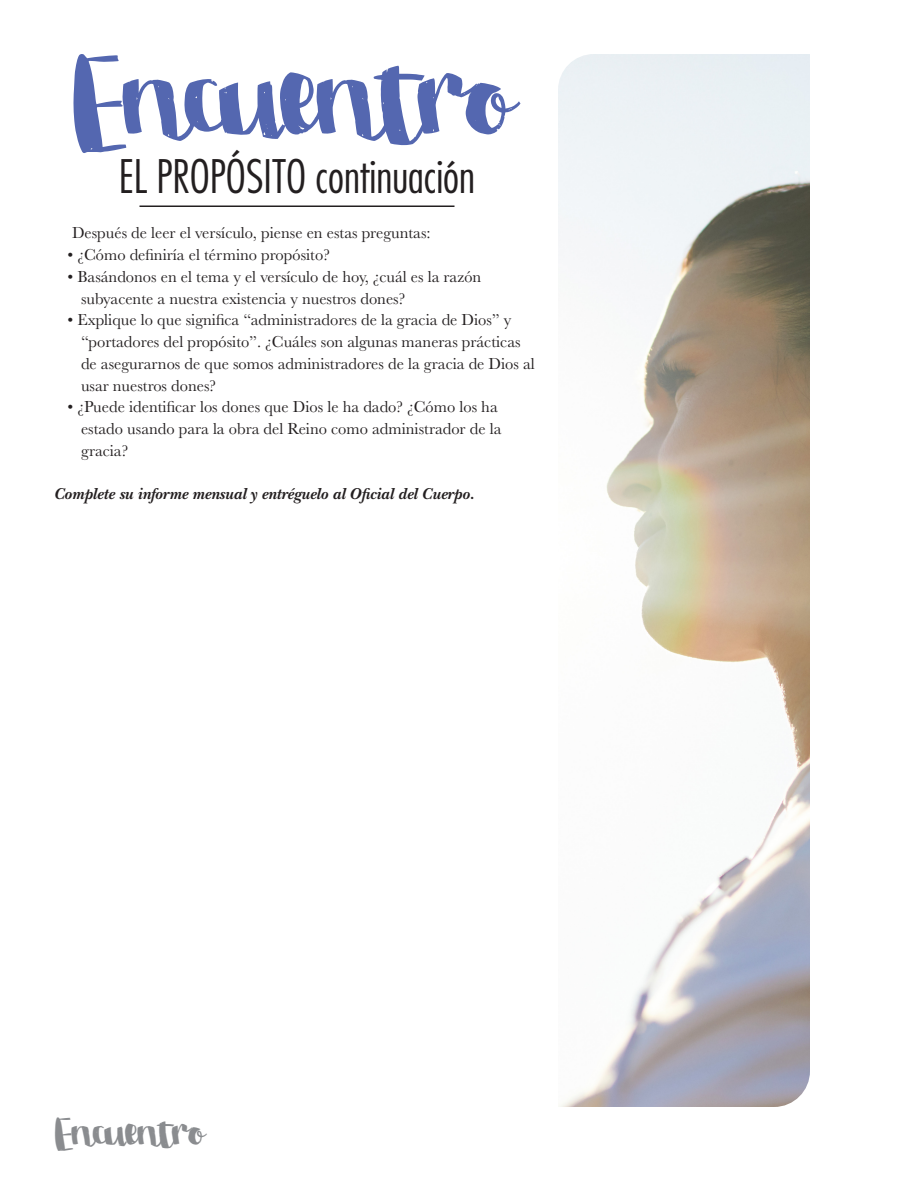
<style>
.page{position:relative;width:918px;height:1188px;background:#fff}
.page>*{position:absolute;margin:0;border:0;box-sizing:border-box;transform-origin:0 0}
.t1{font:48px "Stella";color:#8a8c8f}
.t2{font:300 condensed 45px "Futura";color:#231f20}
.t3{font:16.5px/21.8px "Baskerville";color:#231f20}
.t4{font:italic 700 16.5px "New Baskerville";color:#231f20}
</style>
<div class="page">
<img style="left:558px;top:54px;width:252px;height:1053px">
<hr style="left:140px;top:206px;width:314px;height:1px;background:#231f20">
<svg style="left:73px;top:54px;width:448px;height:99px"></svg>
<p class="t2" style="left:119px;top:148px;width:358px">EL PROPÓSITO continuación</p>
<p class="t3" style="left:72px;top:222px;width:360px">Después de leer el versículo, piense en estas preguntas:</p>
<p class="t3" style="left:68px;top:244px;width:264px">• ¿Cómo definiría el término propósito?</p>
<p class="t3" style="left:81px;top:266px;width:402px;text-indent:-14px">• Basándonos en el tema y el versículo de hoy, ¿cuál es la razón subyacente a nuestra existencia y nuestros dones?</p>
<p class="t3" style="left:81px;top:309px;width:455px;text-indent:-14px">• Explique lo que significa “administradores de la gracia de Dios” y “portadores del propósito”. ¿Cuáles son algunas maneras prácticas de asegurarnos de que somos administradores de la gracia de Dios al usar nuestros dones?</p>
<p class="t3" style="left:81px;top:396px;width:422px;text-indent:-14px">• ¿Puede identificar los dones que Dios le ha dado? ¿Cómo los ha estado usando para la obra del Reino como administrador de la gracia?</p>
<p class="t4" style="left:54px;top:484px;width:422px">Complete su informe mensual y entréguelo al Oficial del Cuerpo.</p>
<p class="t1" style="left:54px;top:1107px;width:151px">Encuentro</p>
</div>
